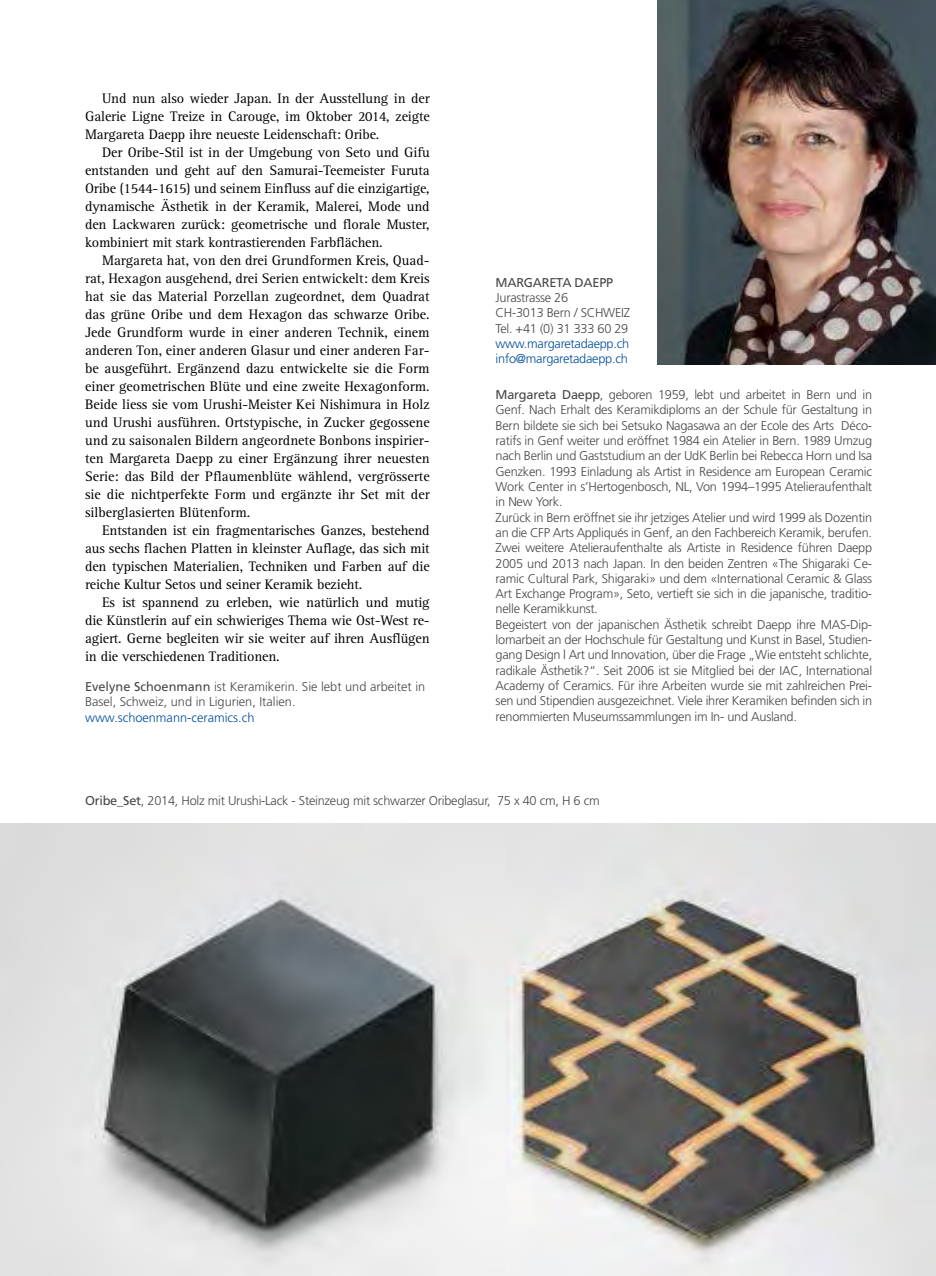
<style>
.page{position:relative;width:936px;height:1276px;background:#fff}
.page>*{position:absolute;margin:0;border:0;box-sizing:border-box;transform-origin:0 0}
.t1{font:14.25px/18px "Rotis Serif";letter-spacing:-.01em;color:#000;text-align:justify}
.t2{font:300 12.75px/15.3px "Frutiger";letter-spacing:-.02em;color:#484847}
.t3{font:300 12.75px/15.3px "Frutiger";color:#484847}
.t4{font:300 12.75px/15.3px "Frutiger";letter-spacing:-.02em;color:#004e9e}
.t5{font:300 12.75px "Frutiger";color:#004e9e}
.t6{font:12.75px "Frutiger";letter-spacing:-.02em;color:#484847}
.s1{font-weight:400}
</style>
<div class="page">
<img style="left:0;top:823px;width:935px;height:453px">
<img style="left:657px;top:0;width:278px;height:365px">
<p class="t1" style="left:85px;top:89px;width:346px;text-indent:17px">Und nun also wieder Japan. In der Ausstellung in der Galerie Ligne Treize in Carouge, im Oktober 2014, zeigte Margareta Daepp ihre neueste Leidenschaft: Oribe.</p>
<p class="t1" style="left:85px;top:143px;width:346px;text-indent:17px">Der Oribe-Stil ist in der Umgebung von Seto und Gifu entstanden und geht auf den Samurai-Teemeister Furuta Oribe (1544-1615) und seinem Einfluss auf die einzigartige, dynamische Ästhetik in der Keramik, Malerei, Mode und den Lackwaren zurück: geometrische und florale Muster, kombiniert mit stark kontrastierenden Farbflächen.</p>
<p class="t1" style="left:85px;top:251px;width:346px;text-indent:17px">Margareta hat, von den drei Grundformen Kreis, Quad&shy;rat, Hexagon ausgehend, drei Serien entwickelt: dem Kreis hat sie das Material Porzellan zugeordnet, dem Quadrat das grüne Oribe und dem Hexagon das schwarze Oribe.<br>Jede Grundform wurde in einer anderen Technik, einem anderen Ton, einer anderen Glasur und einer anderen Far&shy;be ausgeführt. Ergänzend dazu entwickelte sie die Form einer geometrischen Blüte und eine zweite Hexagonform.<br>Beide liess sie vom Urushi-Meister Kei Nishimura in Holz und Urushi ausführen. Ortstypische, in Zucker gegossene und zu saisonalen Bildern angeordnete Bonbons inspirier&shy;ten Margareta Daepp zu einer Ergänzung ihrer neuesten Serie: das Bild der Pflaumenblüte wählend, vergrösserte sie die nichtperfekte Form und ergänzte ihr Set mit der silberglasierten Blütenform.</p>
<p class="t1" style="left:85px;top:521px;width:346px;text-indent:17px">Entstanden ist ein fragmentarisches Ganzes, bestehend aus sechs flachen Platten in kleinster Auflage, das sich mit den typischen Materialien, Techniken und Farben auf die reiche Kultur Setos und seiner Keramik bezieht.</p>
<p class="t1" style="left:85px;top:593px;width:346px;text-indent:17px">Es ist spannend zu erleben, wie natürlich und mutig die Künstlerin auf ein schwieriges Thema wie Ost-West re&shy;agiert. Gerne begleiten wir sie weiter auf ihren Ausflügen in die verschiedenen Traditionen.</p>
<p class="t3" style="left:85px;top:679px;width:342px"><span class="s1">Evelyne Schoenmann</span> ist Keramikerin. Sie lebt und arbeitet in<br>Basel, Schweiz, und in Ligurien, Italien.</p>
<p class="t5" style="left:85px;top:710px;width:171px">www.schoenmann-ceramics.ch</p>
<p class="t6" style="left:495px;top:275px;width:105px">Margareta Daepp</p>
<p class="t2" style="left:495px;top:290px;width:136px">Jurastrasse 26<br>CH-3013 Bern / SCHWEIZ<br>Tel. +41 (0) 31 333 60 29</p>
<p class="t4" style="left:495px;top:336px;width:135px">www.margaretadaepp.ch info@margaretadaepp.ch</p>
<p class="t2" style="left:495px;top:387px;width:378px"><span class="s1">Margareta Daepp</span>, geboren 1959, lebt und arbeitet in Bern und in Genf. Nach Erhalt des Keramikdiploms an der Schule für Gestaltung in Bern bildete sie sich bei Setsuko Nagasawa an der Ecole des Arts Déco&shy;ratifs in Genf weiter und eröffnet 1984 ein Atelier in Bern. 1989 Umzug nach Berlin und Gaststudium an der UdK Berlin bei Rebecca Horn und Isa Genzken. 1993 Einladung als Artist in Residence am European Ceramic Work Center in s’Hertogenbosch, NL, Von 1994–1995 Atelieraufenthalt in New York.<br>Zurück in Bern eröffnet sie ihr jetziges Atelier und wird 1999 als Dozentin an die CFP Arts Appliqués in Genf, an den Fachbereich Keramik, berufen.<br>Zwei weitere Atelieraufenthalte als Artiste in Residence führen Daepp 2005 und 2013 nach Japan. In den beiden Zentren «The Shigaraki Ce&shy;ramic Cultural Park, Shigaraki» und dem «International Ceramic &amp; Glass Art Exchange Program», Seto, vertieft sie sich in die japanische, traditio&shy;nelle Keramikkunst.<br>Begeistert von der japanischen Ästhetik schreibt Daepp ihre MAS-Dip&shy;lomarbeit an der Hochschule für Gestaltung und Kunst in Basel, Studien&shy;gang Design | Art und Innovation, über die Frage „Wie entsteht schlichte, radikale Ästhetik?“. Seit 2006 ist sie M itglied bei der IAC, International Academy of Ceramics. Für ihre Arbeiten wurde sie mit zahlreichen Prei&shy;sen und Stipendien ausgezeichnet. Viele ihrer Keramiken befinden sich in renommierten M useumssammlungen im In- und Ausland.</p>
<p class="t2" style="left:85px;top:793px;width:516px"><span class="s1">Oribe_Set</span>, 2014, Holz mit Urushi-Lack - Steinzeug mit schwarzer Oribeglasur, 75 x 40 cm, H 6 cm</p>
</div>
